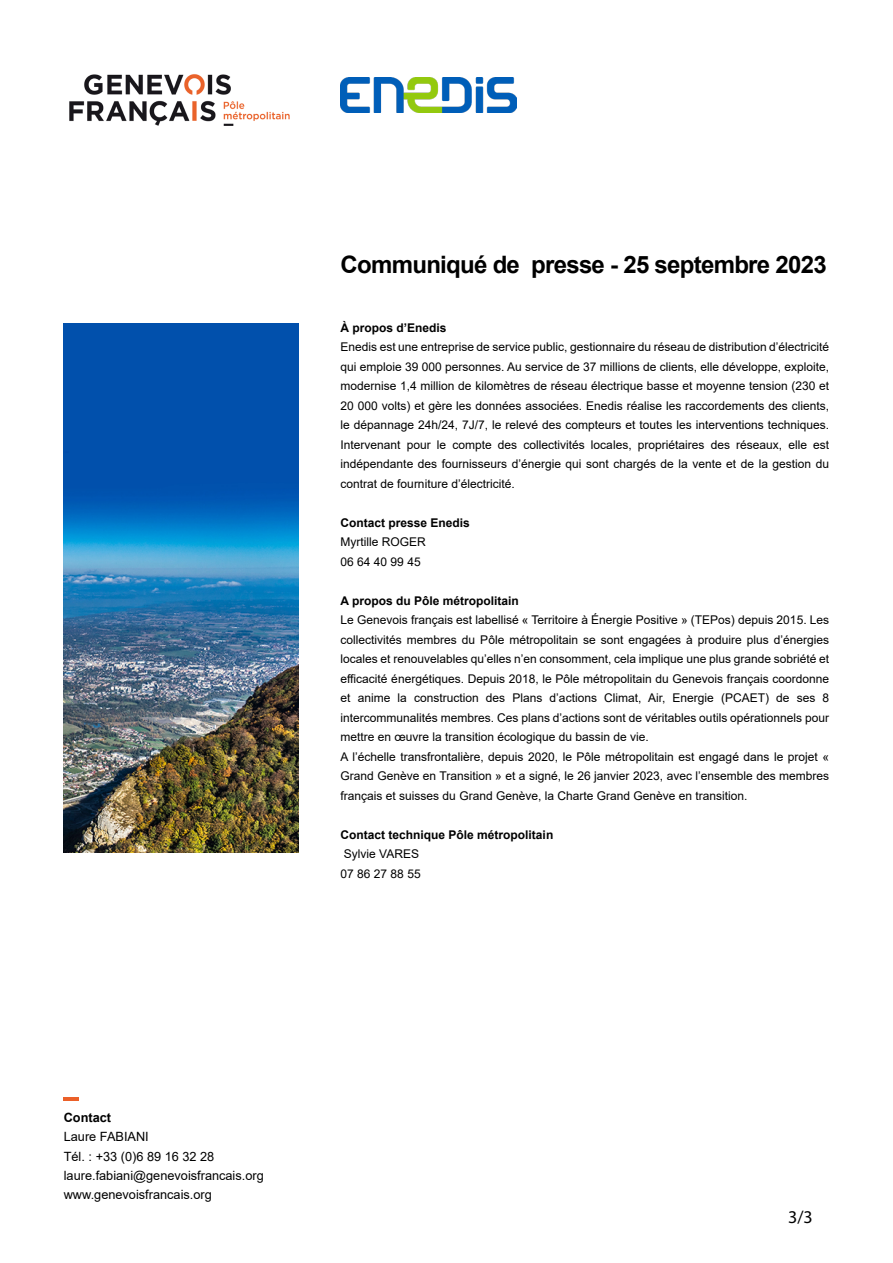
<style>
.page{position:relative;width:893px;height:1263px;background:#fff}
.page>*{position:absolute;margin:0;border:0;box-sizing:border-box;transform-origin:0 0}
.t1{font:700 24px "Arial";letter-spacing:-.03em;color:#000}
.t2{font:18px "Myriad Pro";color:#000}
.t3{font:12.75px/19.5px "Arial";color:#000}
.t4{font:700 12.75px "Arial";color:#000}
.t5{font:12px/19.5px "Arial";color:#000}
.t6{font:700 12px "Arial";color:#000}
</style>
<div class="page">
<hr style="left:64px;top:1097px;width:15px;height:3px;background:#eb6029">
<img style="left:64px;top:323px;width:235px;height:529px">
<img style="left:48px;top:54px;width:250px;height:72px">
<img style="left:341px;top:77px;width:175px;height:36px">
<h1 class="t1" style="left:341px;top:248px;width:488px">Communiqué de presse - 25 septembre 2023</h1>
<p class="t6" style="left:341px;top:319px;width:108px">À propos d’Enedis</p>
<p class="t5" style="left:341px;top:337px;width:490px;text-align:justify">Enedis est une entreprise de service public, gestionnaire du réseau de distribution d’électricité qui emploie 39 000 personnes. Au service de 37 millions de clients, elle développe, exploite, modernise 1,4 million de kilomètres de réseau électrique basse et moyenne tension (230 et 20 000 volts) et gère les données associées. Enedis réalise les raccordements des clients, le dépannage 24h/24, 7J/7, le relevé des compteurs et toutes les interventions techniques.<br>Intervenant pour le compte des collectivités locales, propriétaires des réseaux, elle est indépendante des fournisseurs d’énergie qui sont chargés de la vente et de la gestion du contrat de fourniture d’électricité.</p>
<p class="t6" style="left:341px;top:514px;width:131px">Contact presse Enedis</p>
<p class="t5" style="left:341px;top:532px;width:87px">Myrtille ROGER<br>06 64 40 99 45</p>
<p class="t6" style="left:341px;top:592px;width:180px">A propos du Pôle métropolitain</p>
<p class="t5" style="left:341px;top:610px;width:490px">Le Genevois français est labellisé « Territoire à Énergie Positive » (TEPos) depuis 2015. Les collectivités membres du Pôle métropolitain se sont engagées à produire plus d’énergies locales et renouvelables qu’elles n’en consomment, cela implique une plus grande sobriété et efficacité énergétiques. Depuis 2018, le Pôle métropolitain du Genevois français coordonne et anime la construction des Plans d’actions Climat, Air, Energie (PCAET) de ses 8 intercommunalités membres. Ces plans d’actions sont de véritables outils opérationnels pour mettre en œuvre la transition écologique du bassin de vie.<br>A l’échelle transfrontalière, depuis 2020, le Pôle métropolitain est engagé dans le projet « Grand Genève en Transition » et a signé, le 26 janvier 2023, avec l’ensemble des membres français et suisses du Grand Genève, la Charte Grand Genève en transition.</p>
<p class="t6" style="left:341px;top:826px;width:214px">Contact technique Pôle métropolitain</p>
<p class="t5" style="left:341px;top:844px;width:82px">Sylvie VARES<br>07 86 27 88 55</p>
<p class="t4" style="left:64px;top:1108px;width:49px">Contact</p>
<p class="t3" style="left:64px;top:1127px;width:202px">Laure FABIANI<br>Tél. : +33 (0)6 89 16 32 28 laure.fabiani@genevoisfrancais.org www.genevoisfrancais.org</p>
<h2 class="t2" style="left:788px;top:1205px;width:26px">3/3</h2>
</div>
